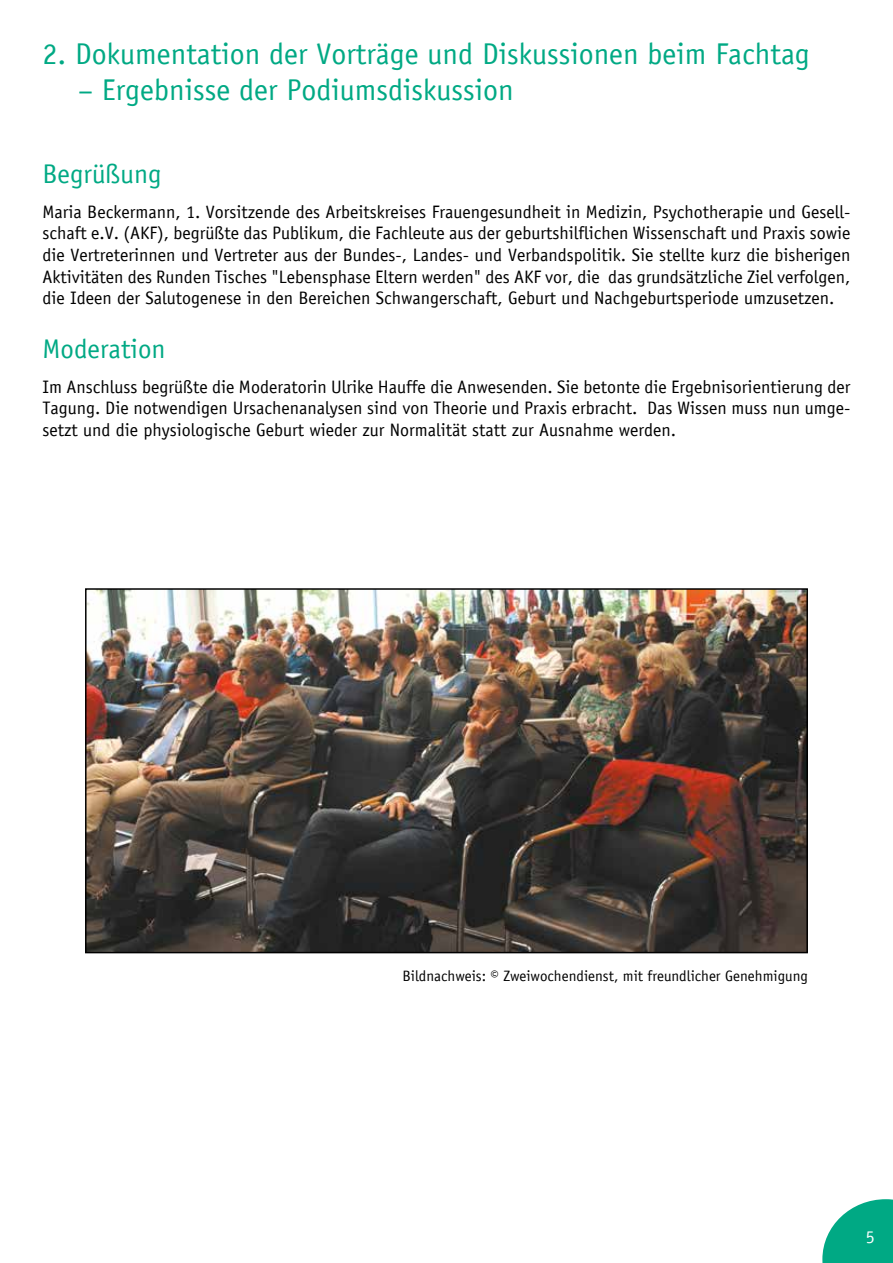
<style>
.page{position:relative;width:893px;height:1263px;background:#fff}
.page>*{position:absolute;margin:0;border:0;box-sizing:border-box;transform-origin:0 0}
.t1{font:30px "Officina Sans";color:#00a984}
.t2{font:27px "Officina Sans";color:#00a984}
.t3{font:18px/21.6px "Officina Sans";color:#000;text-align:justify}
.t4{font:18px "Officina Sans";color:#fff}
.t5{font:15px "Officina Sans";color:#000}
</style>
<div class="page">
<svg style="left:822px;top:1199px;width:70px;height:64px"></svg>
<img style="left:87px;top:590px;width:719px;height:361px">
<h1 class="t1" style="left:43px;top:42px;width:769px">2. Dokumentation der Vorträge und Diskussionen beim Fachtag</h1>
<h1 class="t1" style="left:78px;top:78px;width:437px">– Ergebnisse der Podiumsdiskussion</h1>
<h2 class="t2" style="left:43px;top:163px;width:121px">Begrüßung</h2>
<p class="t3" style="left:43px;top:202px;width:809px">Maria Beckermann, 1. Vorsitzende des Arbeitskreises Frauengesundheit in Medizin, Psychotherapie und Gesell-- schaft e.V. (AKF), begrüßte das Publikum, die Fachleute aus der geburtshilflichen Wissenschaft und Praxis sowie die Vertreterinnen und Vertreter aus der Bundes--, Landes-- und Verbandspolitik. Sie stellte kurz die bisherigen Aktivitäten des Runden Tisches "Lebensphase Eltern werden" des AKF vor, die das grundsätzliche Ziel verfolgen, die Ideen der Salutogenese in den Bereichen Schwangerschaft, Geburt und Nachgeburtsperiode umzusetzen.</p>
<h2 class="t2" style="left:43px;top:338px;width:125px">Moderation</h2>
<p class="t3" style="left:43px;top:376px;width:809px">Im Anschluss begrüßte die Moderatorin Ulrike Hauffe die Anwesenden. Sie betonte die Ergebnisorientierung der Tagung. Die notwendigen Ursachenanalysen sind von Theorie und Praxis erbracht. Das Wissen muss nun umge-- setzt und die physiologische Geburt wieder zur Normalität statt zur Ausnahme werden.</p>
<p class="t5" style="left:403px;top:970px;width:407px">Bildnachweis: © Zweiwochendienst, mit freundlicher Genehmigung</p>
<p class="t4" style="left:866px;top:1229px;width:10px">5</p>
</div>
